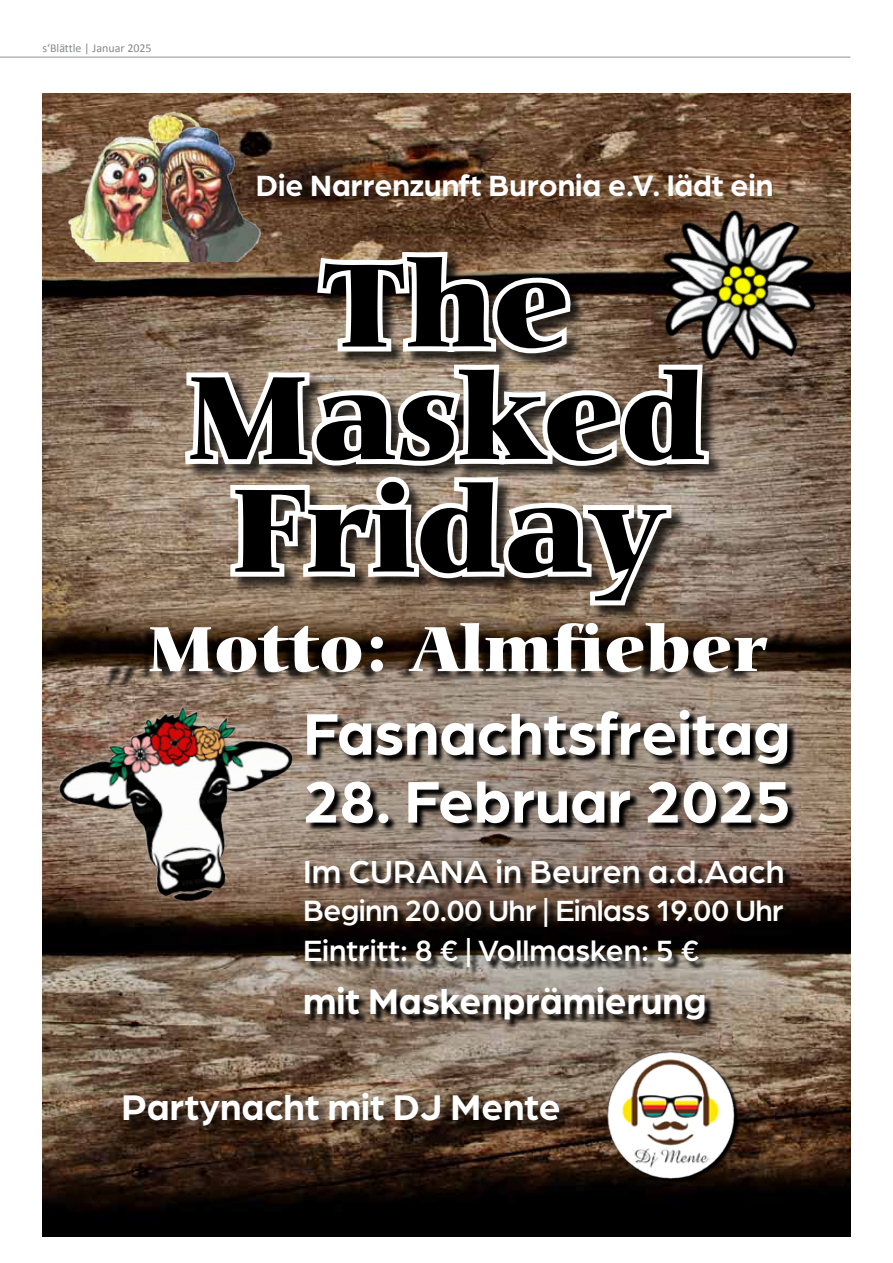
<style>
.page{position:relative;width:893px;height:1263px;background:#fff}
.page>*{position:absolute;margin:0;border:0;box-sizing:border-box;transform-origin:0 0}
.t1{font:900 126.15px/112.6px "Carmina BT";color:#000;text-align:center}
.t2{font:900 67.8px "Carmina BT";color:#fff}
.t3{font:700 62.4px "Arboria";color:#fff}
.t4{font:700 37.95px "Arboria";color:#fff}
.t5{font:500 33.9px "Arboria";color:#fff}
.t6{font:500 31.2px/40.7px "Arboria";letter-spacing:-.02em;color:#fff}
.t7{font:700 31.2px "Arboria";color:#fff}
.t8{font:12px "Calibri";color:#87888a}
</style>
<div class="page">
<hr style="left:0;top:57px;width:850px;height:1px;background:#9c9e9f">
<img style="left:43px;top:94px;width:807px;height:1142px">
<svg style="left:307px;top:711px;width:490px;height:318px;background:#64574d"></svg>
<div style="left:124px;top:1093px;width:451px;height:48px;background:#000;opacity:.75"></div>
<div style="left:187px;top:253px;width:538px;height:368px;background:#000;opacity:.75"></div>
<svg style="left:180px;top:247px;width:534px;height:365px"></svg>
<div style="left:103px;top:624px;width:696px;height:67px;background:#000;opacity:.75"></div>
<img style="left:633px;top:180px;width:210px;height:210px">
<img style="left:43px;top:673px;width:290px;height:264px">
<img style="left:599px;top:1043px;width:142px;height:142px">
<img style="left:57px;top:108px;width:208px;height:153px">
<p class="t8" style="left:43px;top:39px;width:111px">s‘Blättle | Januar 2025</p>
<p class="t7" style="left:256px;top:164px;width:519px">Die Narrenzunft Buronia e.V. lädt ein</p>
<h1 class="t1" style="left:185px;top:251px;width:523px">The<br>Masked<br>Friday</h1>
<h2 class="t2" style="left:147px;top:609px;width:622px">Motto: Almfieber</h2>
<h3 class="t3" style="left:303px;top:691px;width:489px">Fasnachtsfreitag</h3>
<h3 class="t3" style="left:303px;top:759px;width:489px">28. Februar 2025</h3>
<p class="t5" style="left:303px;top:849px;width:483px">Im CURANA in Beuren a.d.Aach</p>
<p class="t6" style="left:303px;top:888px;width:482px">Beginn 20.00 Uhr | Einlass 19.00 Uhr<br>Eintritt: 8 € | Vollmasken: 5 €</p>
<p class="t4" style="left:303px;top:975px;width:405px">mit Maskenprämierung</p>
<p class="t4" style="left:121px;top:1081px;width:441px">Partynacht mit DJ Mente</p>
</div>
